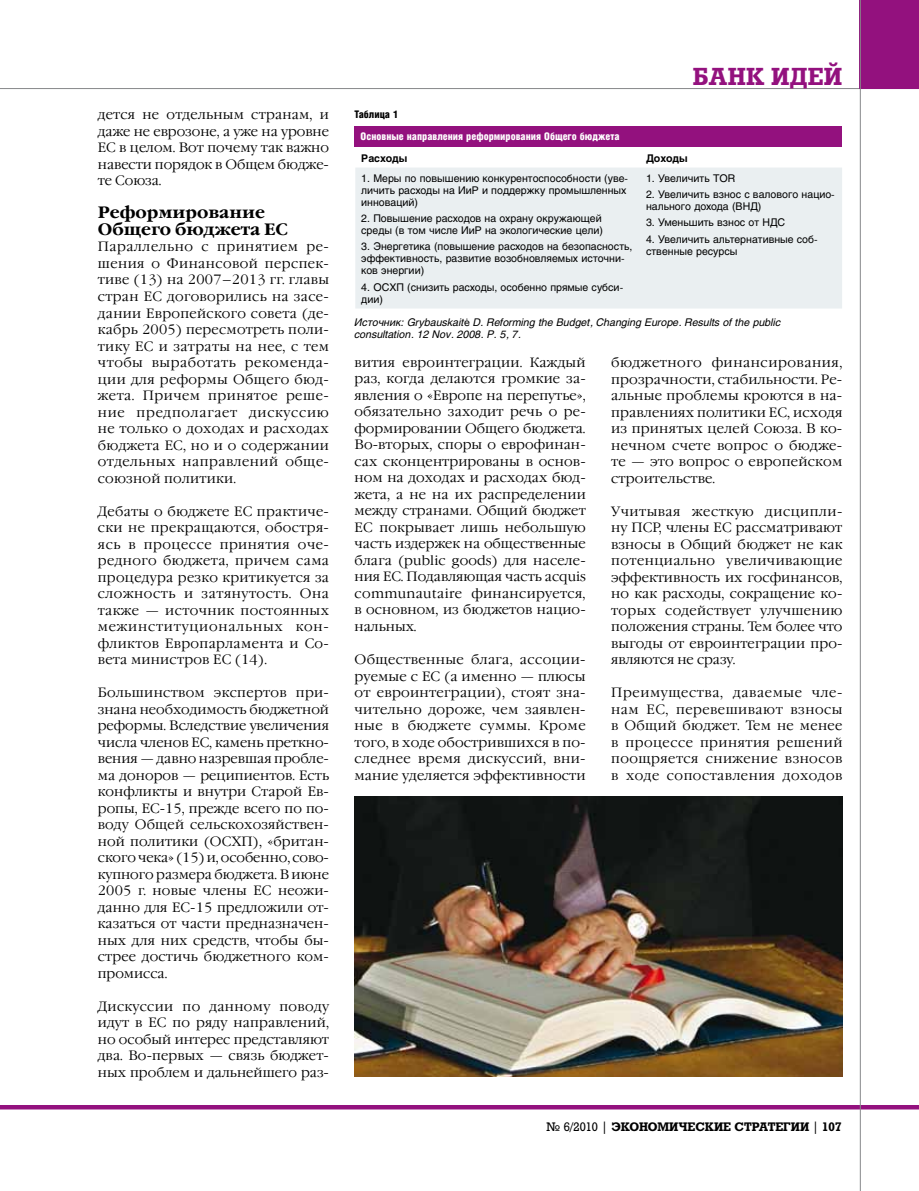
<style>
.page{position:relative;width:919px;height:1191px;background:#fff}
.page>*{position:absolute;margin:0;border:0;box-sizing:border-box;transform-origin:0 0}
.t1{font:700 24px "Rodeo";letter-spacing:.01em;color:#93117e}
.t2{font:700 16.5px/16.5px "Garamond C";color:#000}
.t3{font:300 13.5px/16.5px "Garamond C";letter-spacing:.01em;color:#000;text-align:justify}
.t4{font:700 12px "Rodeo";color:#000}
.t5{font:10.5px/12px "Helios";color:#000}
.t6{font:italic 10.5px/12px "Helios";color:#000}
.t7{font:900 10.5px "Helios Cond";color:#fff}
.t8{font:700 10.5px "Helios";color:#000}
.t9{font:900 10.5px "Helios Cond";color:#000}
.s1{font-family:"Arial Unicode MS";font-style:normal}
.s2{font-weight:400}
</style>
<div class="page">
<hr style="left:0;top:88px;width:918px;height:1px;background:#87888a">
<hr style="left:0;top:1105px;width:918px;height:4px;background:#93117e">
<div style="left:859px;top:0;width:59px;height:89px;background:#93117e"></div>
<hr style="left:859px;top:0;width:1px;height:1191px;background:#87888a">
<div style="left:354px;top:126px;width:488px;height:20px;background:#93117e"></div>
<div style="left:355px;top:168px;width:487px;height:140px;background:#eaeff1"></div>
<img style="left:354px;top:796px;width:488px;height:280px">
<p class="t3" style="left:98px;top:107px;width:233px">дется не отдельным странам, и даже не еврозоне, а уже на уровне ЕС в целом. Вот почему так важно навести порядок в Общем бюдже&shy;те Союза.</p>
<p class="t2" style="left:98px;top:205px;width:191px">Реформирование<br>Общего бюджета ЕС</p>
<p class="t3" style="left:98px;top:239px;width:233px">Параллельно с принятием ре&shy;шения о Финансовой перспек&shy;тиве (13) на 2007–2013 гг. главы стран ЕС договорились на засе&shy;дании Европейского совета (де&shy;кабрь 2005) пересмотреть поли&shy;тику ЕС и затраты на нее, с тем чтобы выработать рекоменда&shy;ции для реформы Общего бюд&shy;жета. Причем принятое реше&shy;ние предполагает дискуссию не только о доходах и расходах бюджета ЕС, но и о содержании отдельных направлений обще&shy;союзной политики.</p>
<p class="t3" style="left:98px;top:503px;width:233px">Дебаты о бюджете ЕС практиче&shy;ски не прекращаются, обостря&shy;ясь в процессе принятия оче&shy;редного бюджета, причем сама процедура резко критикуется за сложность и затянутость. Она также — источник постоянных межинституциональных кон&shy;фликтов Европарламента и Со&shy;вета министров ЕС (14).</p>
<p class="t3" style="left:98px;top:684px;width:233px">Большинством экспертов при&shy;знана необходимость бюджетной реформы. Вследствие увеличения числа членов ЕС, камень преткно&shy;вения — давно назревшая пробле&shy;ма доноров — реципиентов. Есть конфликты и внутри Старой Ев&shy;ропы, ЕС-15, прежде всего по по&shy;воду Общей сельскохозяйствен&shy;ной политики (ОСХП), «британ&shy;ского чека» (15) и, особенно, сово&shy;купного размера бюджета. В июне 2005 г. новые члены ЕС неожи&shy;данно для ЕС-15 предложили от&shy;казаться от части предназначен&shy;ных для них средств, чтобы бы&shy;стрее достичь бюджетного ком&shy;промисса.</p>
<p class="t3" style="left:98px;top:998px;width:233px">Дискуссии по данному поводу идут в ЕС по ряду направлений, но особый интерес представляют два. Во-первых — связь бюджет&shy;ных проблем и дальнейшего раз-</p>
<h1 class="t1" style="left:692px;top:62px;width:151px">БАНК ИДЕЙ</h1>
<p class="t9" style="left:354px;top:109px;width:45px">Таблица 1</p>
<p class="t7" style="left:360px;top:131px;width:260px">Основные направления реформирования Общего бюджета</p>
<p class="t8" style="left:361px;top:152px;width:48px">Расходы</p>
<p class="t8" style="left:646px;top:152px;width:43px">Доходы</p>
<p class="t5" style="left:361px;top:172px;width:268px">1. Меры по повышению конкурентоспособности (уве&shy;личить расходы на ИиР и поддержку промышленных инноваций)</p>
<p class="t5" style="left:361px;top:212px;width:243px">2. Повышение расходов на охрану окружающей среды (в том числе ИиР на экологические цели)</p>
<p class="t5" style="left:361px;top:240px;width:273px">3. Энергетика (повышение расходов на безопасность, эффективность, развитие возобновляемых источни&shy;ков энергии)</p>
<p class="t5" style="left:361px;top:281px;width:263px">4. ОСХП (снизить расходы, особенно прямые субси&shy;дии)</p>
<p class="t5" style="left:646px;top:172px;width:91px">1. Увеличить TOR</p>
<p class="t5" style="left:646px;top:188px;width:190px">2. Увеличить взнос с валового нацио&shy;нального дохода (ВНД)</p>
<p class="t5" style="left:646px;top:216px;width:141px">3. Уменьшить взнос от НДС</p>
<p class="t5" style="left:646px;top:233px;width:173px">4. Увеличить альтернативные соб&shy;ственные ресурсы</p>
<p class="t6" style="left:354px;top:316px;width:427px">Источник: Grybauskait<span class="s1">ė</span> D. Reforming the Budget, Changing Europe. Results of the public consultation. 12 Nov. 2008. Р. 5, 7.</p>
<p class="t3" style="left:354px;top:354px;width:233px">вития евроинтеграции. Каждый раз, когда делаются громкие за&shy;явления о «Европе на перепутье», обязательно заходит речь о ре&shy;формировании Общего бюджета.<br>Во-вторых, споры о еврофинан&shy;сах сконцентрированы в основ&shy;ном на доходах и расходах бюд&shy;жета, а не на их распределении между странами. Общий бюджет ЕС покрывает лишь небольшую часть издержек на общественные блага (public goods) для населе&shy;ния ЕС. Подавляющая часть acquis communautaire финансируется, в основном, из бюджетов нацио&shy;нальных.</p>
<p class="t3" style="left:354px;top:652px;width:233px">Общественные блага, ассоции&shy;руемые с ЕС (а именно — плюсы от евроинтеграции), стоят зна&shy;чительно дороже, чем заявлен&shy;ные в бюджете суммы. Кроме того, в ходе обострившихся в по&shy;следнее время дискуссий, вни&shy;мание уделяется эффективности</p>
<p class="t3" style="left:611px;top:354px;width:233px">бюджетного финансирования, прозрачности, стабильности. Ре&shy;альные проблемы кроются в на&shy;правлениях политики ЕС, исходя из принятых целей Союза. В ко&shy;нечном счете вопрос о бюдже&shy;те — это вопрос о европейском строительстве.</p>
<p class="t3" style="left:611px;top:503px;width:233px">Учитывая жесткую дисципли&shy;ну ПСР, члены ЕС рассматривают взносы в Общий бюджет не как потенциально увеличивающие эффективность их госфинансов, но как расходы, сокращение ко&shy;торых содействует улучшению положения страны. Тем более что выгоды от евроинтеграции про&shy;являются не сразу.</p>
<p class="t3" style="left:611px;top:684px;width:233px">Преимущества, даваемые чле&shy;нам ЕС, перевешивают взносы в Общий бюджет. Тем не менее в процессе принятия решений поощряется снижение взносов в ходе сопоставления доходов</p>
<p class="t4" style="left:546px;top:1119px;width:296px"><span class="s2">№ 6/2010 |</span> ЭКОНОМИЧЕСКИЕ СТРАТЕГИИ <span class="s2">|</span> 107</p>
</div>
